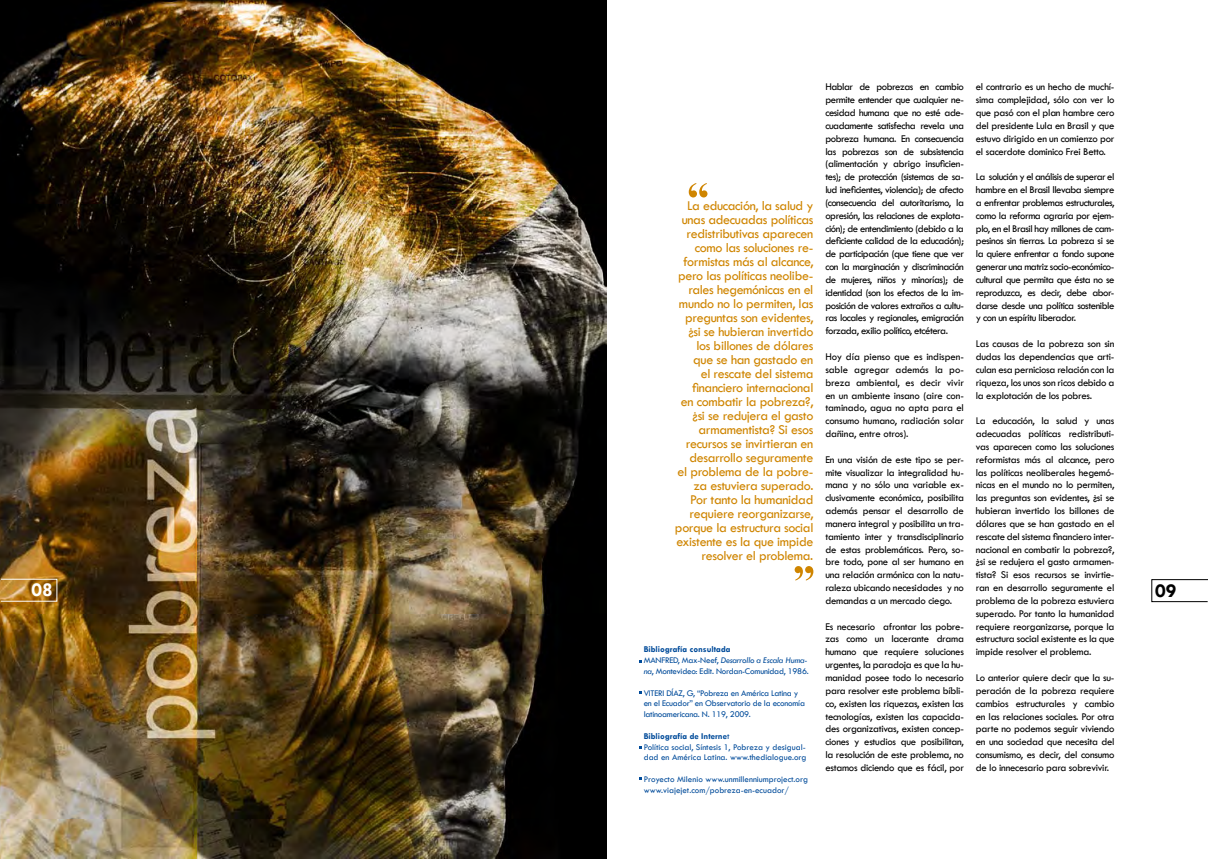
<style>
.page{position:relative;width:1208px;height:859px;background:#fff}
.page>*{position:absolute;margin:0;border:0;box-sizing:border-box;transform-origin:0 0}
.t1{font:700 20px "Tw Cen";color:#fff}
.t2{font:700 20px "Tw Cen";color:#000}
.t3{font:14px/14px "Tw Cen";letter-spacing:-.025em;color:#cf8500;text-align:right}
.t4{font:10.7px/12.8px "Tw Cen";letter-spacing:-.025em;color:#000;text-align:justify}
.t5{font:9px/10.8px "Tw Cen";letter-spacing:-.025em;color:#004b9a}
.t6{font:9px/10.8px "Tw Cen";color:#004b9a}
.s1{font-weight:700}
.s2{font-style:italic}
</style>
<div class="page">
<img style="left:0;top:0;width:606px;height:858px">
<svg style="left:689px;top:183px;width:18px;height:14px"></svg>
<svg style="left:794px;top:566px;width:19px;height:15px"></svg>
<svg style="left:0;top:578px;width:58px;height:24px"></svg>
<svg style="left:1151px;top:579px;width:57px;height:24px"></svg>
<p class="t4" style="left:825px;top:80px;width:140px">Hablar de pobrezas en cambio permite entender que cualquier ne&shy;cesidad humana que no esté ade&shy;cuadamente satisfecha revela una pobreza humana. En consecuencia las pobrezas son de subsistencia (alimentación y abrigo insuficien&shy;tes); de protección (sistemas de sa&shy;lud ineficientes, violencia); de afecto (consecuencia del autoritarismo, la opresión, las relaciones de explota&shy;ción); de entendimiento (debido a la deficiente calidad de la educación); de participación (que tiene que ver con la marginación y discriminación de mujeres, niños y minorías); de identidad (son los efectos de la im&shy;posición de valores extraños a cultu&shy;ras locales y regionales, emigración forzada, exilio político, etcétera.</p>
<p class="t4" style="left:825px;top:350px;width:140px">Hoy día pienso que es indispen&shy;sable agregar además la po&shy;breza ambiental, es decir vivir en un ambiente insano (aire con&shy;taminado, agua no apta para el consumo humano, radiación solar dañina, entre otros).</p>
<p class="t4" style="left:825px;top:453px;width:140px">En una visión de este tipo se per&shy;mite visualizar la integralidad hu&shy;mana y no sólo una variable ex&shy;clusivamente económica, posibilita además pensar el desarrollo de manera integral y posibilita un tra&shy;tamiento inter y transdisciplinario de estas problemáticas. Pero, so&shy;bre todo, pone al ser humano en una relación armónica con la natu&shy;raleza ubicando necesidades y no demandas a un mercado ciego.</p>
<p class="t4" style="left:825px;top:620px;width:140px">Es necesario afrontar las pobre&shy;zas como un lacerante drama humano que requiere soluciones urgentes, la paradoja es que la hu&shy;manidad posee todo lo necesario para resolver este problema bíbli&shy;co, existen las riquezas, existen las tecnologías, existen las capacida&shy;des organizativas, existen concep&shy;ciones y estudios que posibilitan, la resolución de este problema, no estamos diciendo que es fácil, por</p>
<p class="t4" style="left:976px;top:80px;width:140px">el contrario es un hecho de muchí&shy;sima complejidad, sólo con ver lo que pasó con el plan hambre cero del presidente Lula en Brasil y que estuvo dirigido en un comienzo por el sacerdote dominico Frei Betto.</p>
<p class="t4" style="left:976px;top:170px;width:140px">La solución y el análisis de superar el hambre en el Brasil llevaba siempre a enfrentar problemas estructurales, como la reforma agraria por ejem&shy;plo, en el Brasil hay millones de cam&shy;pesinos sin tierras. La pobreza si se la quiere enfrentar a fondo supone generar una matriz socio-económico&shy;cultural que permita que ésta no se reproduzca, es decir, debe abor&shy;darse desde una política sostenible y con un espíritu liberador.</p>
<p class="t4" style="left:976px;top:337px;width:140px">Las causas de la pobreza son sin dudas las dependencias que arti&shy;culan esa perniciosa relación con la riqueza, los unos son ricos debido a la explotación de los pobres.</p>
<p class="t4" style="left:976px;top:414px;width:140px">La educación, la salud y unas adecuadas políticas redistributi&shy;vas aparecen como las soluciones reformistas más al alcance, pero las políticas neoliberales hegemó&shy;nicas en el mundo no lo permiten, las preguntas son evidentes, ¿si se hubieran invertido los billones de dólares que se han gastado en el rescate del sistema financiero inter&shy;nacional en combatir la pobreza?, ¿si se redujera el gasto armamen&shy;tista? Si esos recursos se invirtie&shy;ran en desarrollo seguramente el problema de la pobreza estuviera superado. Por tanto la humanidad requiere reorganizarse, porque la estructura social existente es la que impide resolver el problema.</p>
<p class="t4" style="left:976px;top:671px;width:140px">Lo anterior quiere decir que la su&shy;peración de la pobreza requiere cambios estructurales y cambio en las relaciones sociales. Por otra parte no podemos seguir viviendo en una sociedad que necesita del consumismo, es decir, del consumo de lo innecesario para sobrevivir.</p>
<p class="t3" style="left:675px;top:199px;width:140px">La educación, la salud y unas adecuadas políticas redistributivas aparecen como las soluciones re&shy;formistas más al alcance, pero las políticas neolibe&shy;rales hegemónicas en el mundo no lo permiten, las preguntas son evidentes, ¿si se hubieran invertido los billones de dólares que se han gastado en<br>el rescate del sistema financiero internacional<br>en combatir la pobreza?, ¿si se redujera el gasto armamentista? Si esos recursos se invirtieran en desarrollo seguramente<br>el problema de la pobre&shy;za estuviera superado.<br>Por tanto la humanidad requiere reorganizarse, porque la estructura social existente es la que impide resolver el problema.</p>
<h1 class="t1" style="left:31px;top:578px;width:23px">08</h1>
<h1 class="t2" style="left:1155px;top:579px;width:23px">09</h1>
<p class="t5" style="left:643px;top:644px;width:166px"><span class="s1">Bibliografía consultada<br></span>MANFRED, Max-Neef, <span class="s2">Desarrollo a Escala Huma&shy;na</span>, Montevideo: Edit. Nordan-Comunidad, 1986.</p>
<p class="t5" style="left:643px;top:687px;width:163px">VITERI DÍAZ, G, “Pobreza en América Latina y en el Ecuador” en Observatorio de la economía latinoamericana. N. 119, 2009.</p>
<p class="t6" style="left:643px;top:730px;width:164px"><span class="s1">Bibliografía de Interne</span>t<br>Política social, Síntesis 1, Pobreza y desigual&shy;dad en América Latina. www.thedialogue.org</p>
<p class="t6" style="left:643px;top:774px;width:166px">Proyecto Milenio www.unmillenniumproject.org www.viajejet.com/pobreza-en-ecuador/</p>
</div>
